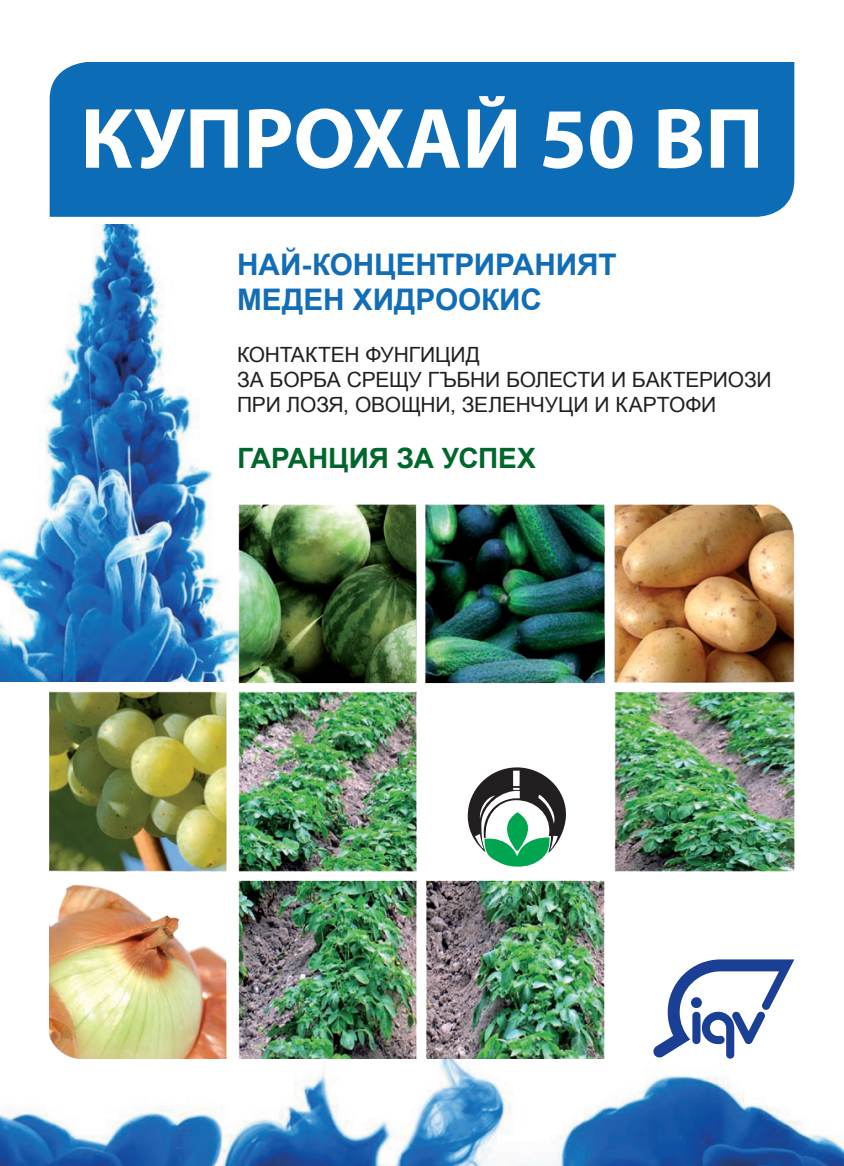
<style>
.page{position:relative;width:844px;height:1166px;background:#fff}
.page>*{position:absolute;margin:0;border:0;box-sizing:border-box;transform-origin:0 0}
.t1{font:700 29.75px "Arial";letter-spacing:-.005em;color:#126db7}
.t2{font:700 28px "Arial";letter-spacing:-.005em;color:#00672c}
.t3{font:21px "Arial";letter-spacing:-.01em;color:#231f20}
</style>
<div class="page">
<img style="left:0;top:1029px;width:843px;height:137px">
<img style="left:0;top:225px;width:213px;height:456px">
<img style="left:50px;top:504px;width:744px;height:554px">
<svg style="left:652px;top:959px;width:142px;height:99px"></svg>
<div style="left:50px;top:62px;width:744px;height:155px;background:#0d6cb6"></div>
<svg style="left:86px;top:109px;width:151px;height:60px"></svg>
<svg style="left:249px;top:108px;width:211px;height:61px"></svg>
<svg style="left:467px;top:96px;width:49px;height:72px"></svg>
<svg style="left:543px;top:111px;width:39px;height:58px"></svg>
<svg style="left:590px;top:111px;width:42px;height:58px"></svg>
<svg style="left:658px;top:109px;width:43px;height:59px"></svg>
<svg style="left:710px;top:109px;width:47px;height:59px"></svg>
<svg style="left:467px;top:767px;width:99px;height:99px"></svg>
<p class="t1" style="left:237px;top:244px;width:381px">НАЙ-КОНЦЕНТРИРАНИЯТ</p>
<p class="t1" style="left:237px;top:280px;width:306px">МЕДЕН ХИДРООКИС</p>
<p class="t3" style="left:237px;top:340px;width:244px">КОНТАКТЕН ФУНГИЦИД</p>
<p class="t3" style="left:237px;top:366px;width:536px">ЗА БОРБА СРЕЩУ ГЪБНИ БОЛЕСТИ И БАКТЕРИОЗИ</p>
<p class="t3" style="left:237px;top:391px;width:480px">ПРИ ЛОЗЯ, ОВОЩНИ, ЗЕЛЕНЧУЦИ И КАРТОФИ</p>
<p class="t2" style="left:237px;top:440px;width:300px">ГАРАНЦИЯ ЗА УСПЕХ</p>
</div>
